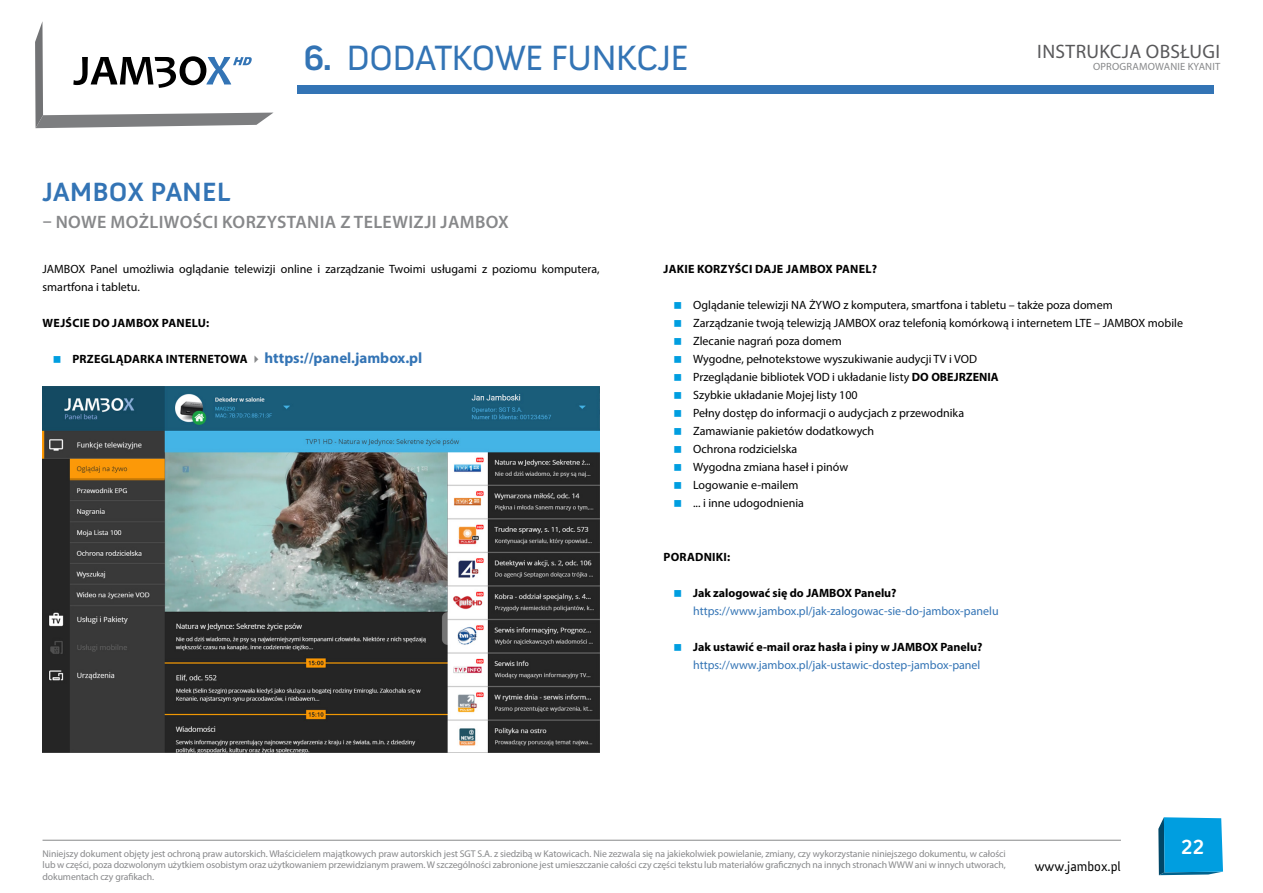
<style>
.page{position:relative;width:1263px;height:893px;background:#fff}
.page>*{position:absolute;margin:0;border:0;box-sizing:border-box;transform-origin:0 0}
.t1{font:36px "Anivers";letter-spacing:-.025em;color:#3374b5}
.t2{font:700 27px "Anivers";color:#3374b5}
.t3{font:700 21px "Anivers";color:#fff}
.t4{font:19.5px "Myriad Pro";letter-spacing:.02em;color:#58585a}
.t5{font:600 18px "Myriad Pro";letter-spacing:.02em;color:#87888a}
.t6{font:13.5px "Anivers";color:#000}
.t7{font:12px/18px "Myriad Pro";color:#000}
.t8{font:12px "Myriad Pro";color:#3374b5}
.t9{font:700 12px "Myriad Pro";letter-spacing:.02em;color:#000}
.t10{font:700 12px "Myriad Pro";color:#000}
.t11{font:10.5px "Myriad Pro";letter-spacing:.02em;color:#87888a}
.t12{font:9.75px/11.7px "Myriad Pro";letter-spacing:-.01em;color:#87888a;text-align:justify}
.s1{font-weight:700}
.s2{color:#87888a}
.s3{font-size:15px;color:#3374b5}
</style>
<div class="page">
<svg style="left:35px;top:21px;width:238px;height:107px"></svg>
<hr style="left:43px;top:840px;width:1078px;height:1px;background:#87888a">
<svg style="left:1158px;top:817px;width:65px;height:58px;background:#0e9ad5"></svg>
<div style="left:297px;top:85px;width:916px;height:9px;background:#3374b5"></div>
<img style="left:42px;top:387px;width:557px;height:366px">
<h1 class="t1" style="left:304px;top:38px;width:386px"><span class="s1">6.</span> DODATKOWE FUNKCJE</h1>
<h3 class="t4" style="left:1037px;top:40px;width:184px">INSTRUKCJA OBSŁUGI</h3>
<p class="t11" style="left:1093px;top:60px;width:129px">OPROGRAMOWANIE KYANIT</p>
<h2 class="t2" style="left:43px;top:177px;width:189px">JAMBOX PANEL</h2>
<h3 class="t5" style="left:43px;top:211px;width:468px">– NOWE MOŻLIWOŚCI KORZYSTANIA Z TELEWIZJI JAMBOX</h3>
<p class="t7" style="left:43px;top:260px;width:559px">JAMBOX Panel umożliwia oglądanie telewizji online i zarządzanie Twoimi usługami z poziomu komputera, smartfona i tabletu.</p>
<p class="t9" style="left:43px;top:315px;width:168px">WEJŚCIE DO JAMBOX PANELU:</p>
<p class="t9" style="left:72px;top:351px;width:351px">PRZEGLĄDARKA INTERNETOWA <span class="s2">✔</span> <span class="s3">https://panel.jambox.pl</span></p>
<p class="t9" style="left:663px;top:262px;width:215px">JAKIE KORZYŚCI DAJE JAMBOX PANEL?</p>
<p class="t7" style="left:693px;top:296px;width:491px">Oglądanie telewizji NA ŻYWO z komputera, smartfona i tabletu – także poza domem<br>Zarządzanie twoją telewizją JAMBOX oraz telefonią komórkową i internetem LTE – JAMBOX mobile Zlecanie nagrań poza domem<br>Wygodne, pełnotekstowe wyszukiwanie audycji TV i VOD<br>Przeglądanie bibliotek VOD i układanie listy <span class="s1">DO OBEJRZENIA<br></span>Szybkie układanie Mojej listy 100<br>Pełny dostęp do informacji o audycjach z przewodnika<br>Zamawianie pakietów dodatkowych<br>Ochrona rodzicielska<br>Wygodna zmiana haseł i pinów<br>Logowanie e-mailem<br>... i inne udogodnienia</p>
<p class="t9" style="left:663px;top:550px;width:68px">PORADNIKI:</p>
<p class="t10" style="left:693px;top:586px;width:205px">Jak zalogować się do JAMBOX Panelu?</p>
<p class="t8" style="left:693px;top:604px;width:307px">https://www.jambox.pl/jak-zalogowac-sie-do-jambox-panelu</p>
<p class="t10" style="left:693px;top:640px;width:291px">Jak ustawić e-mail oraz hasła i piny w JAMBOX Panelu?</p>
<p class="t8" style="left:693px;top:658px;width:289px">https://www.jambox.pl/jak-ustawic-dostep-jambox-panel</p>
<p class="t12" style="left:43px;top:847px;width:965px">Niniejszy dokument objęty jest ochroną praw autorskich. Właścicielem majątkowych praw autorskich jest SGT S.A. z siedzibą w Katowicach. Nie zezwala się na jakiekolwiek powielanie, zmiany, czy wykorzystanie niniejszego dokumentu, w całości lub w części, poza dozwolonym użytkiem osobistym oraz użytkowaniem przewidzianym prawem. W szczególności zabronione jest umieszczanie całości czy części tekstu lub materiałów graficznych na innych stronach WWW ani w innych utworach, dokumentach czy grafikach.</p>
<p class="t6" style="left:1035px;top:859px;width:88px">www.jambox.pl</p>
<h3 class="t3" style="left:1181px;top:835px;width:25px">22</h3>
</div>
